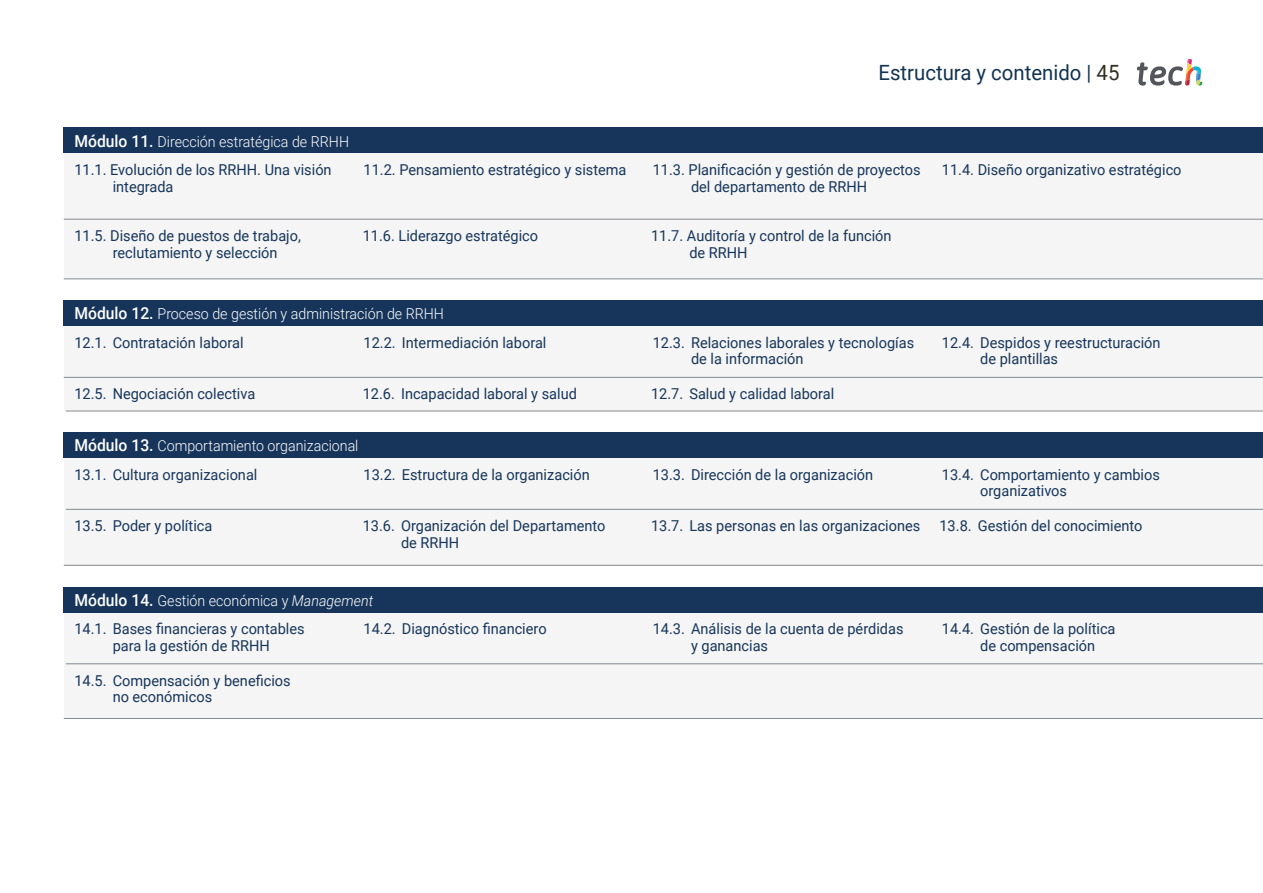
<style>
.page{position:relative;width:1263px;height:893px;background:#fff}
.page>*{position:absolute;margin:0;border:0;box-sizing:border-box;transform-origin:0 0}
.t1{font:21px "Roboto";color:#123352}
.t2{font:15px/16.5px "Roboto";color:#17355b}
.t3{font:300 15px "Roboto";color:#fff;scale:.95 1}
.s1{font-weight:500;font-size:16.5px}
.s2{color:#312e20}
.s3{font-style:italic}
</style>
<div class="page">
<div style="left:64px;top:153px;width:1199px;height:126px;background:#f4f5f4"></div>
<div style="left:64px;top:326px;width:1199px;height:85px;background:#f4f5f4"></div>
<div style="left:64px;top:458px;width:1199px;height:107px;background:#f4f5f4"></div>
<div style="left:64px;top:612px;width:1199px;height:107px;background:#f4f5f4"></div>
<div style="left:64px;top:128px;width:1199px;height:25px;background:#17355b"></div>
<div style="left:64px;top:300px;width:1199px;height:26px;background:#17355b"></div>
<div style="left:64px;top:432px;width:1199px;height:26px;background:#17355b"></div>
<div style="left:64px;top:587px;width:1199px;height:25px;background:#17355b"></div>
<hr style="left:64px;top:219px;width:1199px;height:1px;background:#878a8e">
<hr style="left:64px;top:565px;width:1199px;height:1px;background:#878a8e">
<hr style="left:64px;top:718px;width:1199px;height:1px;background:#878a8e">
<hr style="left:64px;top:279px;width:1199px;height:1px;background:#878a8e">
<hr style="left:64px;top:377px;width:1199px;height:1px;background:#878a8e">
<hr style="left:66px;top:411px;width:1197px;height:1px;background:#878a8e">
<hr style="left:66px;top:509px;width:1197px;height:1px;background:#878a8e">
<hr style="left:66px;top:663px;width:1197px;height:1px;background:#878a8e">
<svg style="left:1137px;top:59px;width:65px;height:27px"></svg>
<p class="t3" style="left:74px;top:131px;width:291px"><span class="s1">Módulo 11.</span> Dirección estratégica de RRHH</p>
<h1 class="t1" style="left:878px;top:57px;width:242px">Estructura y contenido | <span class="s2">45</span></h1>
<p class="t2" style="left:113px;top:161px;width:220px;text-indent:-38px">11.1. Evolución de los RRHH. Una visión integrada</p>
<p class="t2" style="left:364px;top:161px;width:264px">11.2. Pensamiento estratégico y sistema</p>
<p class="t2" style="left:691px;top:161px;width:231px;text-indent:-38px">11.3. Planificación y gestión de proyectos del departamento de RRHH</p>
<p class="t2" style="left:942px;top:161px;width:241px">11.4. Diseño organizativo estratégico</p>
<p class="t2" style="left:113px;top:227px;width:190px;text-indent:-38px">11.5. Diseño de puestos de trabajo, reclutamiento y selección</p>
<p class="t2" style="left:363px;top:227px;width:177px">11.6. Liderazgo estratégico</p>
<p class="t2" style="left:689px;top:227px;width:204px;text-indent:-38px">11.7. Auditoría y control de la función de RRHH</p>
<p class="t3" style="left:74px;top:303px;width:391px"><span class="s1">Módulo 12.</span> Proceso de gestión y administración de RRHH</p>
<p class="t2" style="left:74px;top:334px;width:171px">12.1. Contratación laboral</p>
<p class="t2" style="left:364px;top:334px;width:184px">12.2. Intermediación laboral</p>
<p class="t2" style="left:691px;top:334px;width:225px;text-indent:-38px">12.3. Relaciones laborales y tecnologías de la información</p>
<p class="t2" style="left:980px;top:334px;width:182px;text-indent:-38px">12.4. Despidos y reestructuración de plantillas</p>
<p class="t2" style="left:74px;top:385px;width:182px">12.5. Negociación colectiva</p>
<p class="t2" style="left:363px;top:385px;width:216px">12.6. Incapacidad laboral y salud</p>
<p class="t2" style="left:651px;top:385px;width:185px">12.7. Salud y calidad laboral</p>
<p class="t3" style="left:74px;top:435px;width:301px"><span class="s1">Módulo 13.</span> Comportamiento organizacional</p>
<p class="t2" style="left:74px;top:466px;width:185px">13.1. Cultura organizacional</p>
<p class="t2" style="left:364px;top:466px;width:228px">13.2. Estructura de la organización</p>
<p class="t2" style="left:653px;top:466px;width:222px">13.3. Dirección de la organización</p>
<p class="t2" style="left:980px;top:466px;width:181px;text-indent:-38px">13.4. Comportamiento y cambios organizativos</p>
<p class="t2" style="left:74px;top:517px;width:139px">13.5. Poder y política</p>
<p class="t2" style="left:401px;top:517px;width:206px;text-indent:-38px">13.6. Organización del Departamento de RRHH</p>
<p class="t2" style="left:651px;top:517px;width:271px">13.7. Las personas en las organizaciones</p>
<p class="t2" style="left:939px;top:517px;width:204px">13.8. Gestión del conocimiento</p>
<p class="t3" style="left:74px;top:590px;width:316px"><span class="s1">Módulo 14.</span> Gestión económica y <span class="s3">Management</span></p>
<p class="t2" style="left:74px;top:620px;width:232px;text-align:center">14.1. Bases financieras y contables para la gestión de RRHH</p>
<p class="t2" style="left:364px;top:620px;width:185px">14.2. Diagnóstico financiero</p>
<p class="t2" style="left:691px;top:620px;width:214px;text-indent:-38px">14.3. Análisis de la cuenta de pérdidas y ganancias</p>
<p class="t2" style="left:980px;top:620px;width:137px;text-indent:-38px">14.4. Gestión de la política de compensación</p>
<p class="t2" style="left:113px;top:672px;width:180px;text-indent:-38px">14.5. Compensación y beneficios no económicos</p>
</div>
